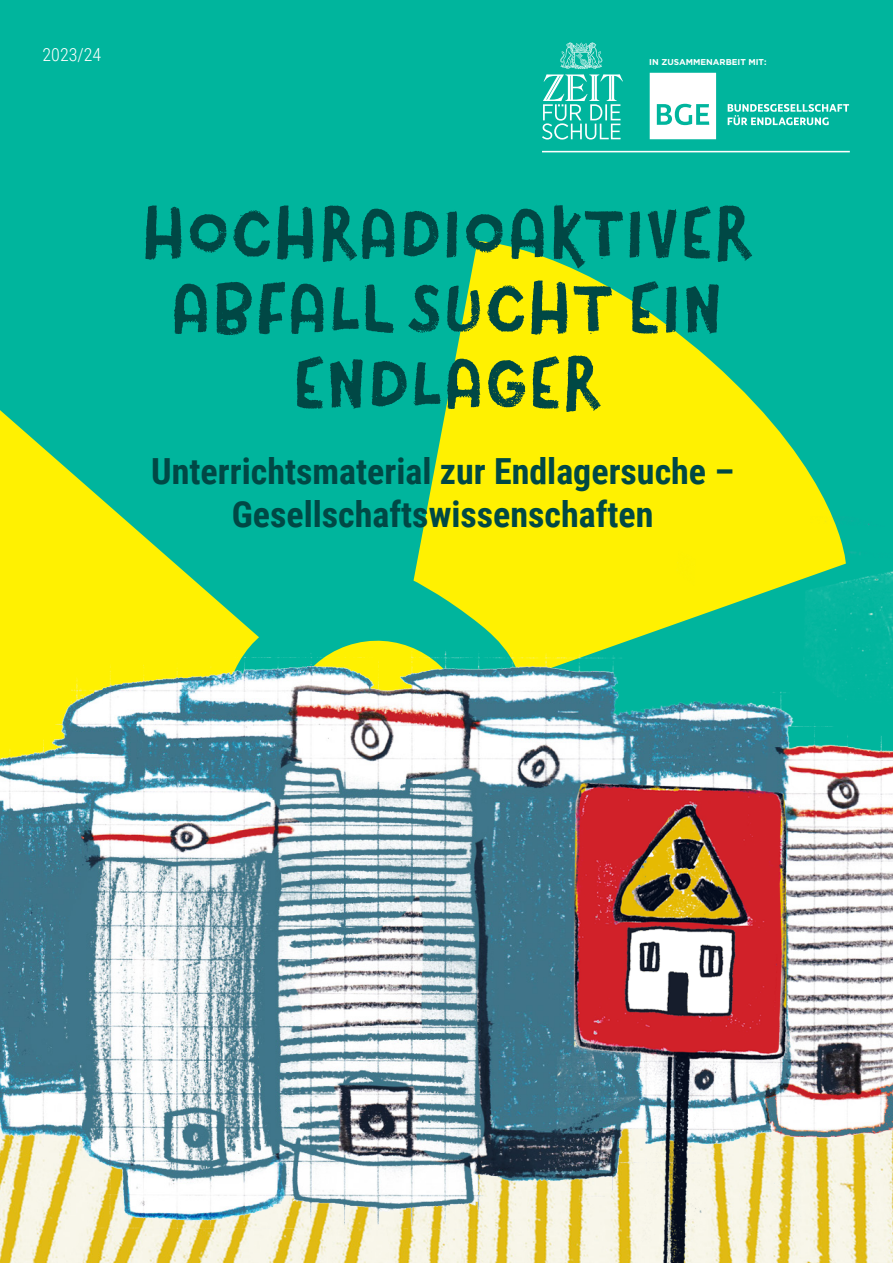
<style>
.page{position:relative;width:893px;height:1263px;background:#00b59d}
.page>*{position:absolute;margin:0;border:0;box-sizing:border-box;transform-origin:0 0}
.t1{font:69px/75px "Canvas Text Sans";letter-spacing:.01em;color:#004845;text-align:center}
.t2{font:700 36px/43.2px "Roboto Condensed";color:#004845;text-align:center}
.t3{font:300 18px "Roboto Condensed";color:#fff}
.t4{font:700 8.55px "Gotham";color:#fff}
</style>
<div class="page">
<svg style="left:0;top:410px;width:122px;height:107px"></svg>
<svg style="left:425px;top:241px;width:408px;height:276px;fill:#fff101"></svg>
<img style="left:0;top:517px;width:893px;height:746px">
<svg style="left:542px;top:43px;width:81px;height:97px"></svg>
<hr style="left:542px;top:151px;width:308px;height:1px;background:#fff">
<svg style="left:728px;top:104px;width:121px;height:21px"></svg>
<svg style="left:650px;top:73px;width:66px;height:66px;background:#def5f2"></svg>
<img style="left:557px;top:770px;width:244px;height:493px">
<p class="t3" style="left:43px;top:42px;width:60px">2023/24</p>
<p class="t4" style="left:649px;top:56px;width:119px">IN ZUSAMMENARBEIT MIT:</p>
<p class="t1" style="left:141px;top:197px;width:612px">HOCHRADIOAKTIVER<br>ABFALL SUCHT EIN<br>ENDLAGER</p>
<p class="t2" style="left:151px;top:448px;width:584px">Unterrichtsmaterial zur Endlagersuche –<br>Gesellschaftswissenschaften</p>
</div>
